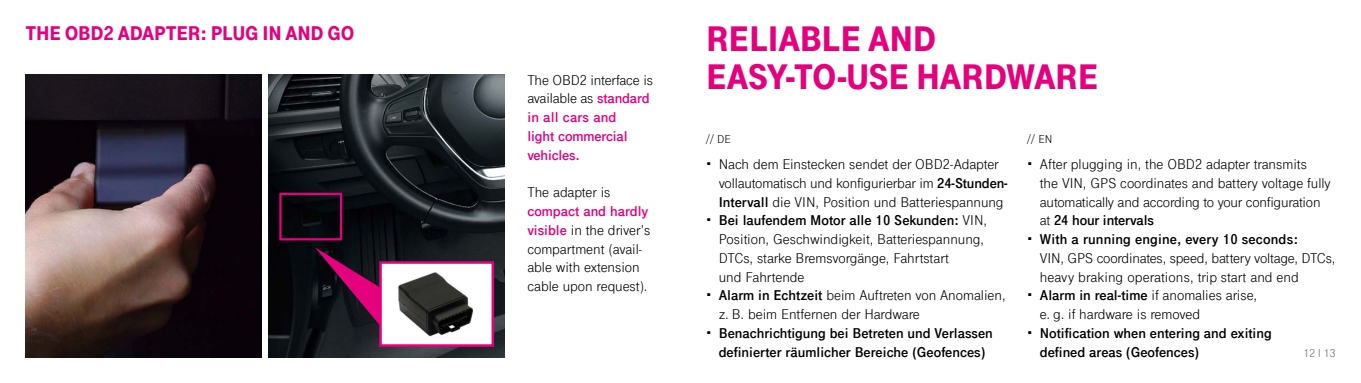
<style>
.page{position:relative;width:1361px;height:383px;background:#fff}
.page>*{position:absolute;margin:0;border:0;box-sizing:border-box;transform-origin:0 0}
.t1{font:900 37.5px/37.5px "Tele Grotesk Next";letter-spacing:-.01em;color:#e5007d}
.t2{font:900 21px "Tele Grotesk Next";letter-spacing:-.01em;color:#e5007d}
.t3{font:15px/18.8px "Tele Grotesk Next";color:#000}
.t4{font:700 15px/18.8px "Tele Grotesk Next";color:#000}
.t5{font:700 15px/18.8px "Tele Grotesk Next";letter-spacing:-.01em;color:#e5007d}
.t6{font:12px "Tele Grotesk Next";color:#000}
.t7{font:12px "Tele Grotesk Next";color:#6a6a69}
.s1{font-weight:400;color:#000}
.s2{font-weight:700;color:#e5007d}
.s3{font-weight:700}
</style>
<div class="page">
<img style="left:269px;top:74px;width:236px;height:283px">
<img style="left:26px;top:74px;width:235px;height:283px">
<div style="left:279px;top:193px;width:63px;height:47px;border:2px solid #e5007d"></div>
<svg style="left:315px;top:247px;width:93px;height:84px;background:#3b0f2c"></svg>
<div style="left:380px;top:262px;width:113px;height:83px;background:#fff"></div>
<img style="left:398px;top:272px;width:75px;height:65px">
<div style="left:379px;top:261px;width:115px;height:86px;border:3px solid #e5007d"></div>
<h2 class="t2" style="left:26px;top:21px;width:330px">THE OBD2 ADAPTER: PLUG IN AND GO</h2>
<p class="t5" style="left:527px;top:70px;width:127px"><span class="s1">The OBD2 interface is available as</span> standard in all cars and<br>light commercial vehicles.</p>
<p class="t3" style="left:527px;top:183px;width:85px">The adapter is</p>
<p class="t3" style="left:527px;top:202px;width:124px"><span class="s2">compact and hardly visible</span> in the driver’s compartment (avail&shy;able with extension cable upon request).</p>
<h1 class="t1" style="left:706px;top:20px;width:394px">RELIABLE AND<br>EASY-TO-USE HARDWARE</h1>
<p class="t6" style="left:706px;top:132px;width:26px">// DE</p>
<p class="t6" style="left:1027px;top:132px;width:27px">// EN</p>
<p class="t3" style="left:719px;top:155px;width:290px">Nach dem Einstecken sendet der OBD2-Adapter vollautomatisch und konfigurierbar im <span class="s3">24-Stunden-Intervall</span> die VIN, Position und Batteriespannung <span class="s3">Bei laufendem Motor alle 10 Sekunden:</span> VIN, Position, Geschwindigkeit, Batteriespannung, DTCs, starke Bremsvorgänge, Fahrtstart<br>und Fahrtende<br><span class="s3">Alarm in Echtzeit</span> beim Auftreten von Anomalien, z. B. beim Entfernen der Hardware</p>
<p class="t4" style="left:719px;top:323px;width:276px">Benachrichtigung bei Betreten und Verlassen definierter räumlicher Bereiche (Geofences)</p>
<p class="t3" style="left:1040px;top:155px;width:292px">After plugging in, the OBD2 adapter transmits<br>the VIN, GPS coordinates and battery voltage fully automatically and according to your configuration at <span class="s3">24 hour intervals<br>With a running engine, every 10 seconds:</span></p>
<p class="t3" style="left:1040px;top:249px;width:297px">VIN, GPS coordinates, speed, battery voltage, DTCs, heavy braking operations, trip start and end <span class="s3">Alarm in real-time</span> if anomalies arise,<br>e. g. if hardware is removed</p>
<p class="t4" style="left:1040px;top:323px;width:233px">Notification when entering and exiting defined areas (Geofences)</p>
<p class="t7" style="left:1303px;top:346px;width:33px">12 l 13</p>
</div>
